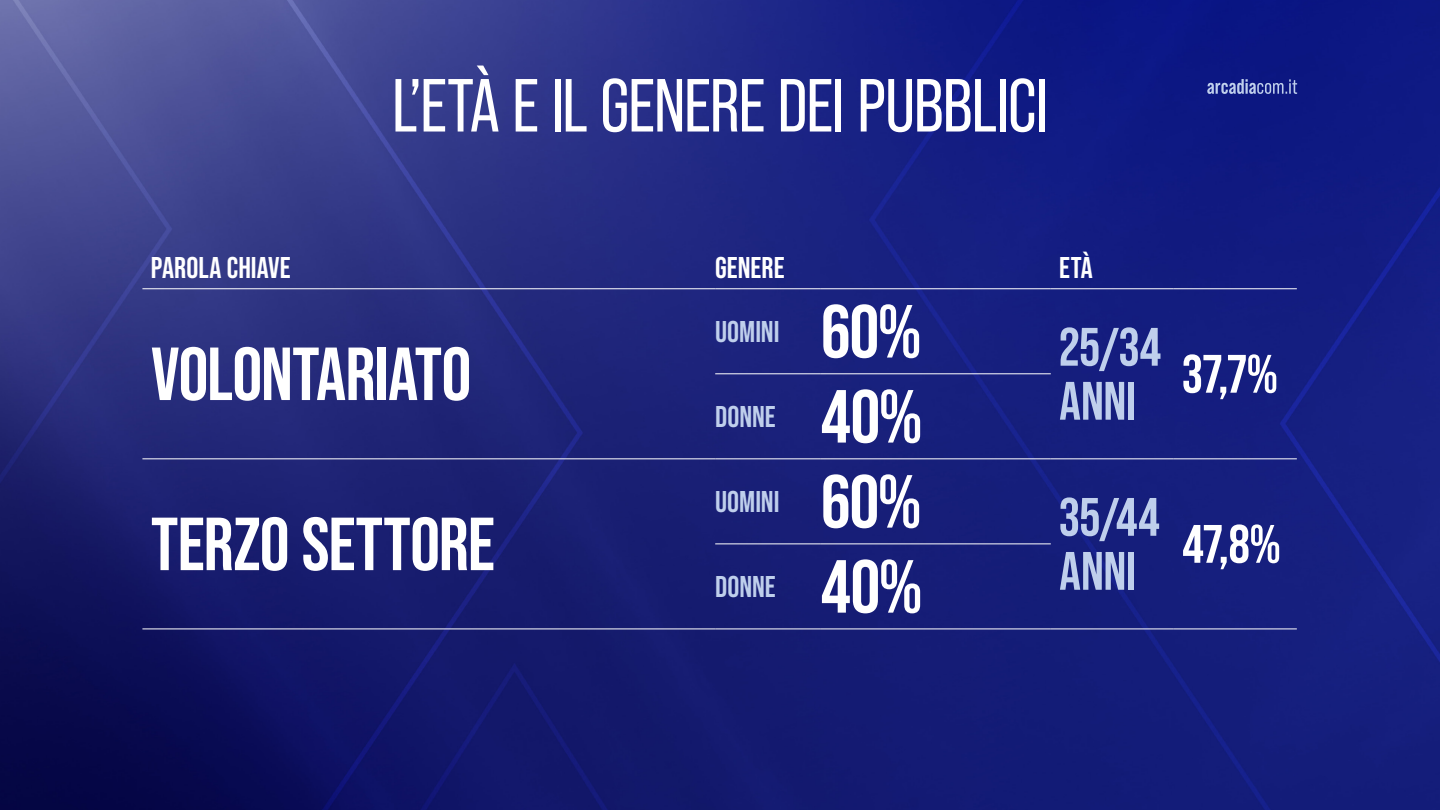
<style>
.page{position:relative;width:1440px;height:810px;background:#fff}
.page>*{position:absolute;margin:0;border:0;box-sizing:border-box;transform-origin:0 0}
.t1{font:700 75px "Bebas Neue Pro";letter-spacing:-.01em;color:#fff}
.t2{font:75px "Bebas Neue Pro";letter-spacing:-.015em;color:#fff}
.t3{font:700 54px/54px "Bebas Neue Pro";color:#bfcfec}
.t4{font:700 54px "Bebas Neue Pro";color:#fff}
.t5{font:700 30px "Bebas Neue Pro";letter-spacing:-.005em;color:#bfcfec}
.t6{font:700 30px "Bebas Neue Pro";letter-spacing:.005em;color:#fff}
</style>
<div class="page">
<img style="left:0;top:0;width:1440px;height:810px">
<hr style="left:142px;top:288px;width:573px;height:1px;background:#fff">
<hr style="left:715px;top:288px;width:106px;height:1px;background:#fff">
<hr style="left:821px;top:288px;width:230px;height:1px;background:#fff">
<hr style="left:1051px;top:288px;width:123px;height:1px;background:#fff">
<hr style="left:1174px;top:288px;width:123px;height:1px;background:#fff">
<hr style="left:715px;top:373px;width:106px;height:1px;background:#fff">
<hr style="left:821px;top:373px;width:230px;height:1px;background:#fff">
<hr style="left:142px;top:458px;width:573px;height:1px;background:#fff">
<hr style="left:715px;top:458px;width:106px;height:1px;background:#fff">
<hr style="left:821px;top:458px;width:230px;height:1px;background:#fff">
<hr style="left:1051px;top:458px;width:123px;height:1px;background:#fff">
<hr style="left:1174px;top:458px;width:123px;height:1px;background:#fff">
<hr style="left:715px;top:544px;width:106px;height:1px;background:#fff">
<hr style="left:821px;top:544px;width:230px;height:1px;background:#fff">
<hr style="left:142px;top:629px;width:573px;height:1px;background:#fff">
<hr style="left:715px;top:629px;width:106px;height:1px;background:#fff">
<hr style="left:821px;top:629px;width:230px;height:1px;background:#fff">
<hr style="left:1051px;top:629px;width:123px;height:1px;background:#fff">
<hr style="left:1174px;top:629px;width:123px;height:1px;background:#fff">
<svg style="left:1207px;top:79px;width:90px;height:15px"></svg>
<p class="t2" style="left:392px;top:63px;width:658px">L’ETÀ E IL GENERE DEI PUBBLICI</p>
<p class="t6" style="left:151px;top:250px;width:141px">PAROLA CHIAVE</p>
<p class="t6" style="left:715px;top:250px;width:71px">GENERE</p>
<p class="t6" style="left:1059px;top:250px;width:35px">ETÀ</p>
<p class="t1" style="left:151px;top:331px;width:322px">VOLONTARIATO</p>
<p class="t1" style="left:151px;top:501px;width:345px">TERZO SETTORE</p>
<p class="t5" style="left:715px;top:314px;width:66px">UOMINI</p>
<p class="t5" style="left:715px;top:399px;width:62px">DONNE</p>
<p class="t5" style="left:715px;top:484px;width:66px">UOMINI</p>
<p class="t5" style="left:715px;top:569px;width:62px">DONNE</p>
<p class="t1" style="left:821px;top:289px;width:101px">60%</p>
<p class="t1" style="left:821px;top:374px;width:102px">40%</p>
<p class="t1" style="left:821px;top:459px;width:101px">60%</p>
<p class="t1" style="left:821px;top:544px;width:102px">40%</p>
<p class="t3" style="left:1059px;top:319px;width:103px">25/34<br>ANNI</p>
<p class="t3" style="left:1059px;top:489px;width:102px">35/44<br>ANNI</p>
<p class="t4" style="left:1182px;top:343px;width:97px">37,7%</p>
<p class="t4" style="left:1182px;top:513px;width:99px">47,8%</p>
</div>
